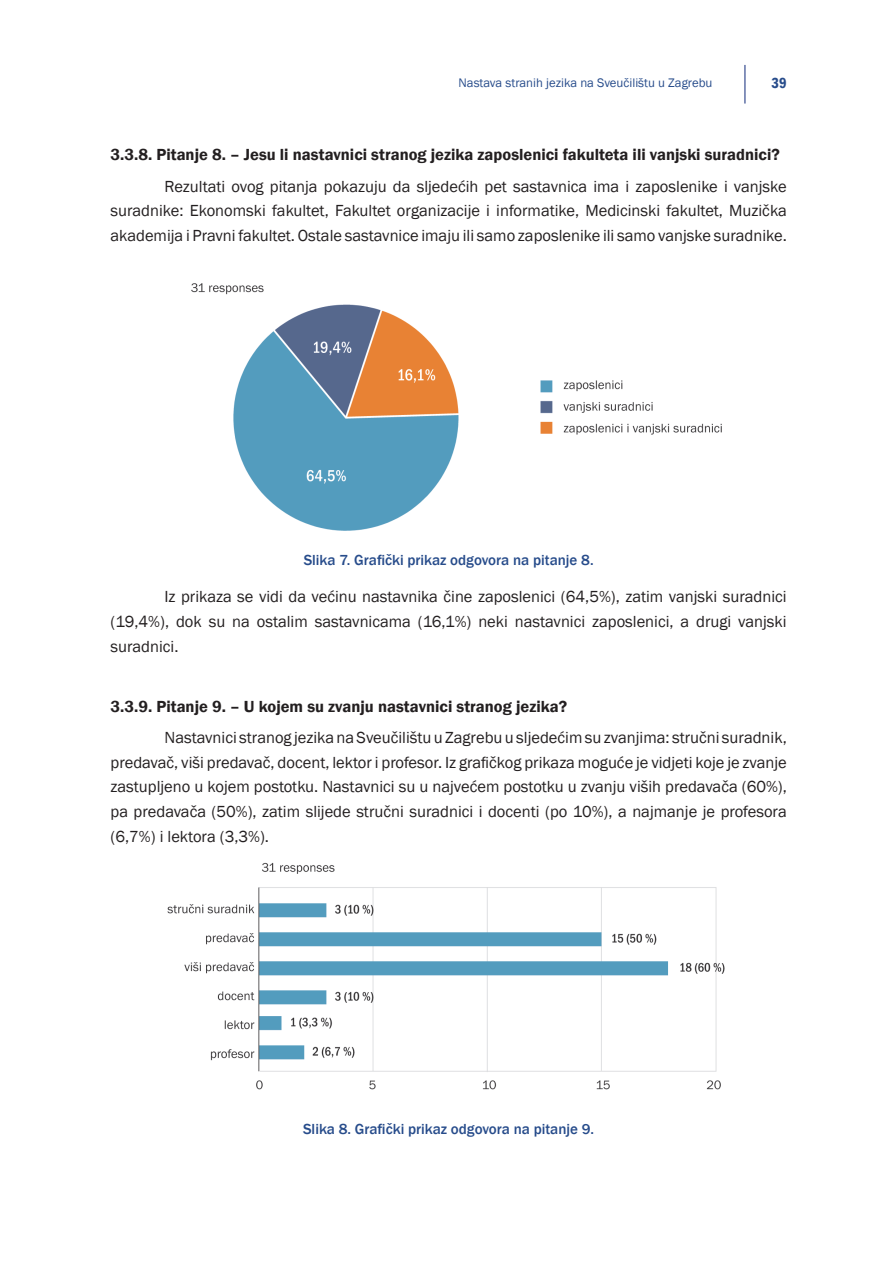
<style>
.page{position:relative;width:893px;height:1263px;background:#fff}
.page>*{position:absolute;margin:0;border:0;box-sizing:border-box;transform-origin:0 0}
.t1{font:16.5px/24.8px "Franklin Gothic";color:#231f20;text-align:justify}
.t2{font:600 16.5px "Franklin Gothic";color:#231f20}
.t3{font:500 15px "Franklin Gothic";color:#274c8b}
.t4{font:600 condensed 15px "Franklin Gothic";color:#274c8b}
.t5{font:12.75px "Franklin Gothic";color:#274c8b}
</style>
<div class="page">
<hr style="left:744px;top:65px;width:2px;height:39px;background:#5e70a6">
<img style="left:191px;top:283px;width:531px;height:248px">
<img style="left:167px;top:862px;width:558px;height:228px">
<p class="t5" style="left:458px;top:77px;width:255px">Nastava stranih jezika na Sveučilištu u Zagrebu</p>
<p class="t4" style="left:771px;top:74px;width:17px">39</p>
<p class="t2" style="left:111px;top:148px;width:671px">3.3.8. Pitanje 8. – Jesu li nastavnici stranog jezika zaposlenici fakulteta ili vanjski suradnici?</p>
<p class="t1" style="left:111px;top:175px;width:678px;text-indent:54px">Rezultati ovog pitanja pokazuju da sljedećih pet sastavnica ima i zaposlenike i vanjske suradnike: Ekonomski fakultet, Fakultet organizacije i informatike, Medicinski fakultet, Muzička akademija i Pravni fakultet. Ostale sastavnice imaju ili samo zaposlenike ili samo vanjske suradnike.</p>
<p class="t3" style="left:304px;top:553px;width:291px">Slika 7. Grafički prikaz odgovora na pitanje 8.</p>
<p class="t1" style="left:111px;top:585px;width:678px;text-indent:54px">Iz prikaza se vidi da većinu nastavnika čine zaposlenici (64,5%), zatim vanjski suradnici (19,4%), dok su na ostalim sastavnicama (16,1%) neki nastavnici zaposlenici, a drugi vanjski suradnici.</p>
<p class="t2" style="left:111px;top:699px;width:458px">3.3.9. Pitanje 9. – U kojem su zvanju nastavnici stranog jezika?</p>
<p class="t1" style="left:111px;top:726px;width:678px;text-indent:54px">Nastavnici stranog jezika na Sveučilištu u Zagrebu u sljedećim su zvanjima: stručni suradnik, predavač, viši predavač, docent, lektor i profesor. Iz grafičkog prikaza moguće je vidjeti koje je zvanje zastupljeno u kojem postotku. Nastavnici su u najvećem postotku u zvanju viših predavača (60%), pa predavača (50%), zatim slijede stručni suradnici i docenti (po 10%), a najmanje je profesora (6,7%) i lektora (3,3%).</p>
<p class="t3" style="left:303px;top:1123px;width:293px">Slika 8. Grafički prikaz odgovora na pitanje 9.</p>
</div>
